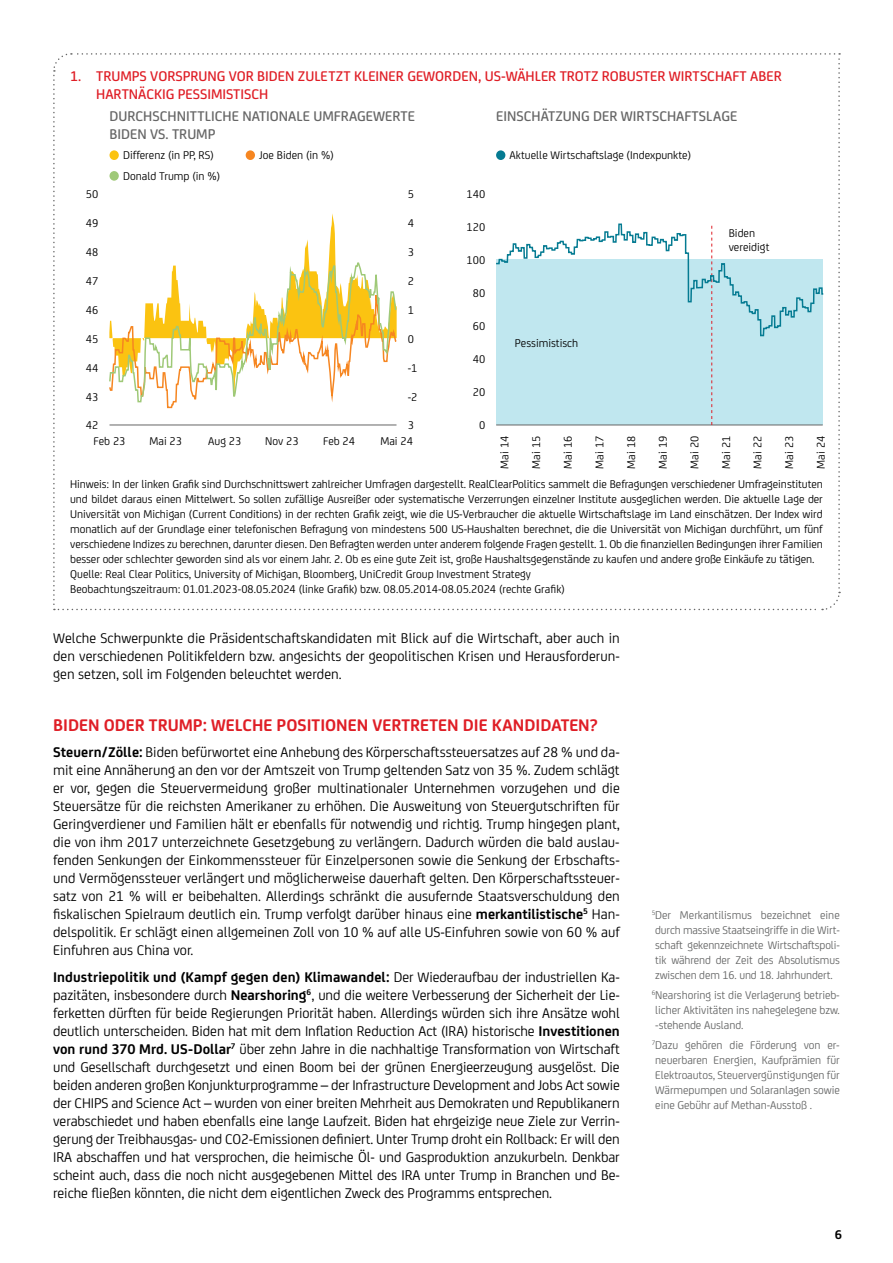
<style>
.page{position:relative;width:893px;height:1263px;background:#fff}
.page>*{position:absolute;margin:0;border:0;box-sizing:border-box;transform-origin:0 0}
.t1{font:700 18px "Uni Credit";color:#df1e26}
.t2{font:15px/18px "Uni Credit";color:#000;text-align:justify}
.t3{font:500 15px/18px "Uni Credit";color:#df1e26}
.t4{font:500 15px "Uni Credit";color:#666}
.t5{font:700 13.5px "Uni Credit";color:#000}
.t6{font:12px/15px "Uni Credit";letter-spacing:-.005em;color:#000}
.t7{font:12px/15px "Uni Credit";letter-spacing:-.005em;color:#666767;text-align:justify}
.s1{font-weight:700}
</style>
<div class="page">
<svg style="left:53px;top:53px;width:788px;height:558px"></svg>
<p class="t3" style="left:96px;top:66px;width:687px;text-indent:-26px">1. TRUMPS VORSPRUNG VOR BIDEN ZULETZT KLEINER GEWORDEN, US-WÄHLER TROTZ ROBUSTER WIRTSCHAFT ABER<br>HARTNÄCKIG PESSIMISTISCH</p>
<p class="t4" style="left:110px;top:105px;width:307px">DURCHSCHNITTLICHE NATIONALE UMFRAGEWERTE</p>
<p class="t4" style="left:496px;top:105px;width:243px">EINSCHÄTZUNG DER WIRTSCHAFTSLAGE</p>
<p class="t4" style="left:110px;top:123px;width:107px">BIDEN VS. TRUMP</p>
<p class="t6" style="left:123px;top:147px;width:92px">Differenz (in PP, RS)</p>
<p class="t6" style="left:259px;top:147px;width:76px">Joe Biden (in %)</p>
<p class="t6" style="left:510px;top:147px;width:183px">Aktuelle Wirtschaftslage (Indexpunkte)</p>
<p class="t6" style="left:123px;top:167px;width:99px">Donald Trump (in %)</p>
<p class="t6" style="left:86px;top:185px;width:14px">50</p>
<p class="t6" style="left:86px;top:214px;width:14px">49</p>
<p class="t6" style="left:408px;top:185px;width:8px">5</p>
<p class="t6" style="left:408px;top:214px;width:8px">4</p>
<p class="t6" style="left:86px;top:243px;width:14px">48</p>
<p class="t6" style="left:86px;top:272px;width:14px">47</p>
<p class="t6" style="left:408px;top:272px;width:8px">2</p>
<p class="t6" style="left:408px;top:243px;width:8px">3</p>
<p class="t6" style="left:86px;top:301px;width:14px">46</p>
<p class="t6" style="left:408px;top:301px;width:8px">1</p>
<p class="t6" style="left:86px;top:330px;width:14px">45</p>
<p class="t6" style="left:408px;top:330px;width:8px">0</p>
<p class="t6" style="left:86px;top:359px;width:14px">44</p>
<p class="t6" style="left:408px;top:359px;width:11px">-1</p>
<p class="t6" style="left:86px;top:388px;width:14px">43</p>
<p class="t6" style="left:408px;top:388px;width:11px">-2</p>
<p class="t6" style="left:86px;top:417px;width:14px">42</p>
<p class="t6" style="left:408px;top:417px;width:8px">3</p>
<p class="t6" style="left:94px;top:433px;width:33px">Feb 23</p>
<p class="t6" style="left:150px;top:433px;width:34px">Mai 23</p>
<p class="t6" style="left:208px;top:433px;width:35px">Aug 23</p>
<p class="t6" style="left:265px;top:433px;width:35px">Nov 23</p>
<p class="t6" style="left:323px;top:433px;width:33px">Feb 24</p>
<p class="t6" style="left:380px;top:433px;width:34px">Mai 24</p>
<p class="t6" style="left:467px;top:185px;width:20px">140</p>
<p class="t6" style="left:467px;top:219px;width:20px">120</p>
<p class="t6" style="left:467px;top:252px;width:20px">100</p>
<p class="t6" style="left:473px;top:285px;width:14px">80</p>
<p class="t6" style="left:473px;top:318px;width:14px">60</p>
<p class="t6" style="left:473px;top:351px;width:14px">40</p>
<p class="t6" style="left:473px;top:384px;width:14px">20</p>
<p class="t6" style="left:479px;top:417px;width:8px">0</p>
<p class="t6" style="left:515px;top:335px;width:65px">Pessimistisch</p>
<p class="t6" style="left:729px;top:225px;width:42px;line-height:14.4px">Biden vereidigt</p>
<p class="t6" style="left:496px;top:469px;width:34px;rotate:-90deg">Mai 14</p>
<p class="t6" style="left:528px;top:469px;width:34px;rotate:-90deg">Mai 15</p>
<p class="t6" style="left:560px;top:469px;width:34px;rotate:-90deg">Mai 16</p>
<p class="t6" style="left:591px;top:469px;width:34px;rotate:-90deg">Mai 17</p>
<p class="t6" style="left:623px;top:469px;width:34px;rotate:-90deg">Mai 18</p>
<p class="t6" style="left:654px;top:469px;width:34px;rotate:-90deg">Mai 19</p>
<p class="t6" style="left:686px;top:469px;width:34px;rotate:-90deg">Mai 20</p>
<p class="t6" style="left:718px;top:469px;width:34px;rotate:-90deg">Mai 21</p>
<p class="t6" style="left:749px;top:469px;width:34px;rotate:-90deg">Mai 22</p>
<p class="t6" style="left:781px;top:469px;width:34px;rotate:-90deg">Mai 23</p>
<p class="t6" style="left:813px;top:469px;width:34px;rotate:-90deg">Mai 24</p>
<p class="t6" style="left:70px;top:476px;width:754px">Hinweis: In der linken Grafik sind Durchschnittswert zahlreicher Umfragen dargestellt. RealClearPolitics sammelt die Befragungen verschiedener Umfrageinstituten und bildet daraus einen Mittelwert. So sollen zufällige Ausreißer oder systematische Verzerrungen einzelner Institute ausgeglichen werden. Die aktuelle Lage der Universität von Michigan (Current Conditions) in der rechten Grafik zeigt, wie die US-Verbraucher die aktuelle Wirtschaftslage im Land einschätzen. Der Index wird monatlich auf der Grundlage einer telefonischen Befragung von mindestens 500 US-Haushalten berechnet, die die Universität von Michigan durchführt, um fünf verschiedene Indizes zu berechnen, darunter diesen. Den Befragten werden unter anderem folgende Fragen gestellt. 1. Ob die finanziellen Bedingungen ihrer Familien besser oder schlechter geworden sind als vor einem Jahr. 2. Ob es eine gute Zeit ist, große Haushaltsgegenstände zu kaufen und andere große Einkäufe zu tätigen.<br>Quelle: Real Clear Politics, University of Michigan, Bloomberg, UniCredit Group Investment Strategy<br>Beobachtungszeitraum: 01.01.2023-08.05.2024 (linke Grafik) bzw. 08.05.2014-08.05.2024 (rechte Grafik)</p>
<p class="t2" style="left:53px;top:628px;width:568px">Welche Schwerpunkte die Präsidentschaftskandidaten mit Blick auf die Wirtschaft, aber auch in den verschiedenen Politikfeldern bzw. angesichts der geopolitischen Krisen und Herausforderun&shy;gen setzen, soll im Folgenden beleuchtet werden.</p>
<p class="t1" style="left:53px;top:711px;width:546px">BIDEN ODER TRUMP: WELCHE POSITIONEN VERTRETEN DIE KANDIDATEN?</p>
<p class="t2" style="left:53px;top:742px;width:568px"><span class="s1">Steuern/Zölle:</span> Biden befürwortet eine Anhebung des Körperschaftssteuersatzes auf 28 % und da&shy;mit eine Annäherung an den vor der Amtszeit von Trump geltenden Satz von 35 %. Zudem schlägt er vor, gegen die Steuervermeidung großer multinationaler Unternehmen vorzugehen und die Steuersätze für die reichsten Amerikaner zu erhöhen. Die Ausweitung von Steuergutschriften für Geringverdiener und Familien hält er ebenfalls für notwendig und richtig. Trump hingegen plant, die von ihm 2017 unterzeichnete Gesetzgebung zu verlängern. Dadurch würden die bald auslau&shy;fenden Senkungen der Einkommenssteuer für Einzelpersonen sowie die Senkung der Erbschafts&shy;und Vermögenssteuer verlängert und möglicherweise dauerhaft gelten. Den Körperschaftssteuer&shy;satz von 21 % will er beibehalten. Allerdings schränkt die ausufernde Staatsverschuldung den fiskalischen Spielraum deutlich ein. Trump verfolgt darüber hinaus eine <span class="s1">merkantilistische</span><sup>5</sup> Han&shy;delspolitik. Er schlägt einen allgemeinen Zoll von 10 % auf alle US-Einfuhren sowie von 60 % auf Einfuhren aus China vor.</p>
<p class="t2" style="left:53px;top:967px;width:568px"><span class="s1">Industriepolitik und (Kampf gegen den) Klimawandel:</span> Der Wiederaufbau der industriellen Ka&shy;pazitäten, insbesondere durch <span class="s1">Nearshoring</span><sup>6</sup>, und die weitere Verbesserung der Sicherheit der Lie&shy;ferketten dürften für beide Regierungen Priorität haben. Allerdings würden sich ihre Ansätze wohl deutlich unterscheiden. Biden hat mit dem Inflation Reduction Act (IRA) historische <span class="s1">Investitionen von rund 370 Mrd. US-Dollar</span><sup>7</sup> über zehn Jahre in die nachhaltige Transformation von Wirtschaft und Gesellschaft durchgesetzt und einen Boom bei der grünen Energieerzeugung ausgelöst. Die beiden anderen großen Konjunkturprogramme – der Infrastructure Development and Jobs Act sowie der CHIPS and Science Act – wurden von einer breiten Mehrheit aus Demokraten und Republikanern verabschiedet und haben ebenfalls eine lange Laufzeit. Biden hat ehrgeizige neue Ziele zur Verrin&shy;gerung der Treibhausgas- und CO2-Emissionen definiert. Unter Trump droht ein Rollback: Er will den IRA abschaffen und hat versprochen, die heimische Öl- und Gasproduktion anzukurbeln. Denkbar scheint auch, dass die noch nicht ausgegebenen Mittel des IRA unter Trump in Branchen und Be&shy;reiche fließen könnten, die nicht dem eigentlichen Zweck des Programms entsprechen.</p>
<p class="t7" style="left:652px;top:907px;width:190px"><sup>5</sup>Der Merkantilismus bezeichnet eine durch massive Staatseingriffe in die Wirt&shy;schaft gekennzeichnete Wirtschaftspoli&shy;tik während der Zeit des Absolutismus zwischen dem 16. und 18. Jahrhundert.</p>
<p class="t7" style="left:655px;top:987px;width:186px;text-indent:-4px"><sup>6</sup>Nearshoring ist die Verlagerung betrieb&shy;licher Aktivitäten ins nahegelegene bzw. -stehende Ausland.</p>
<p class="t7" style="left:655px;top:1036px;width:186px;text-indent:-4px"><sup>7</sup>Dazu gehören die Förderung von er&shy;neuerbaren Energien, Kaufprämien für Elektroautos, Steuervergünstigungen für Wärmepumpen und Solaranlagen sowie eine Gebühr auf Methan-Ausstoß .</p>
<p class="t5" style="left:835px;top:1224px;width:9px">6</p>
</div>
